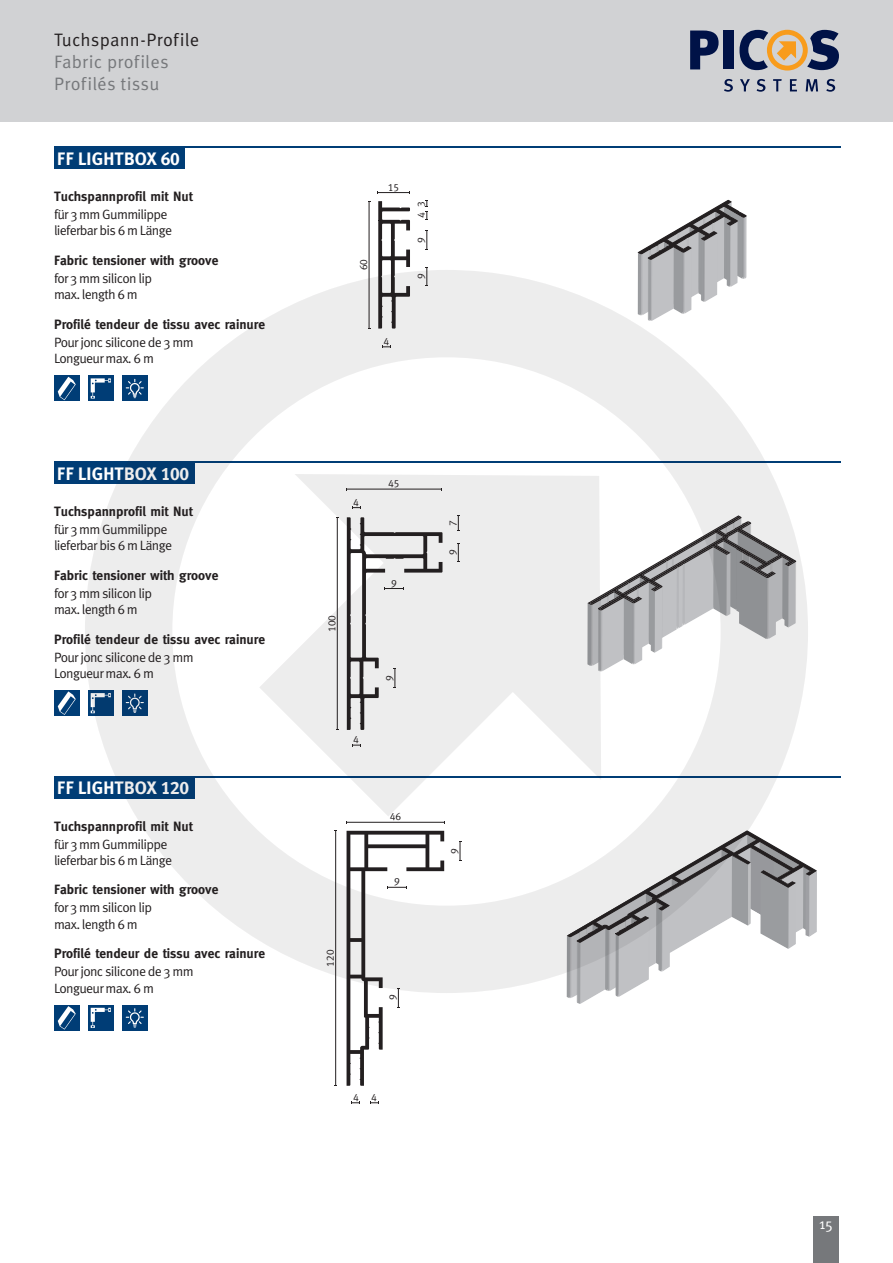
<style>
.page{position:relative;width:893px;height:1263px;background:#fff}
.page>*{position:absolute;margin:0;border:0;box-sizing:border-box;transform-origin:0 0}
.t1{font:18px "Meta Plus Bold Caps";letter-spacing:-.01em;color:#fff}
.t2{font:18px/21.6px "Meta Pro";letter-spacing:.01em;color:#76787b}
.t3{font:18px "Meta Pro";letter-spacing:.01em;color:#231f20}
.t4{font:15px "Meta";color:#fff}
.t5{font:13.5px/16.2px "Meta Pro";letter-spacing:-.05em;color:#231f20}
.t6{font:700 13.5px "Meta";color:#231f20}
.t7{font:10.5px "Meta Caps";color:#231f20}
</style>
<div class="page">
<div style="left:813px;top:1216px;width:26px;height:47px;background:#76787b"></div>
<div style="left:0;top:0;width:893px;height:121px;background:#d1d2d4"></div>
<svg style="left:690px;top:31px;width:29px;height:38px"></svg>
<div style="left:723px;top:31px;width:10px;height:38px;background:#001247"></div>
<svg style="left:724px;top:79px;width:9px;height:13px"></svg>
<svg style="left:740px;top:79px;width:10px;height:12px"></svg>
<svg style="left:757px;top:79px;width:8px;height:13px"></svg>
<svg style="left:773px;top:79px;width:9px;height:12px"></svg>
<svg style="left:790px;top:79px;width:7px;height:12px"></svg>
<svg style="left:806px;top:79px;width:12px;height:12px"></svg>
<svg style="left:826px;top:79px;width:9px;height:13px"></svg>
<svg style="left:739px;top:30px;width:100px;height:41px"></svg>
<hr style="left:54px;top:147px;width:787px;height:1px;background:#003d76">
<div style="left:54px;top:147px;width:130px;height:22px;background:#003d76"></div>
<div style="left:54px;top:376px;width:26px;height:25px;background:#003d76"></div>
<svg style="left:58px;top:377px;width:18px;height:23px"></svg>
<svg style="left:426px;top:231px;width:2px;height:19px"></svg>
<svg style="left:426px;top:200px;width:2px;height:20px"></svg>
<hr style="left:369px;top:201px;width:1px;height:127px;background:#231f20">
<hr style="left:378px;top:192px;width:31px;height:1px;background:#231f20">
<svg style="left:378px;top:201px;width:32px;height:69px"></svg>
<svg style="left:638px;top:200px;width:109px;height:70px"></svg>
<hr style="left:54px;top:461px;width:787px;height:2px;background:#003d76">
<div style="left:54px;top:462px;width:141px;height:22px;background:#003d76"></div>
<div style="left:54px;top:690px;width:26px;height:26px;background:#003d76"></div>
<svg style="left:58px;top:691px;width:18px;height:24px"></svg>
<hr style="left:54px;top:776px;width:787px;height:1px;background:#003d76">
<div style="left:54px;top:777px;width:141px;height:21px;background:#003d76"></div>
<svg style="left:88px;top:1005px;width:26px;height:25px"></svg>
<svg style="left:91px;top:1008px;width:20px;height:20px"></svg>
<div style="left:54px;top:1005px;width:26px;height:25px;background:#003d76"></div>
<svg style="left:58px;top:1006px;width:18px;height:23px"></svg>
<div style="left:122px;top:1005px;width:26px;height:25px;background:#003d76"></div>
<svg style="left:126px;top:1008px;width:18px;height:20px"></svg>
<svg style="left:352px;top:1101px;width:8px;height:3px"></svg>
<svg style="left:370px;top:1101px;width:9px;height:3px"></svg>
<hr style="left:335px;top:831px;width:1px;height:255px;background:#231f20">
<svg style="left:347px;top:993px;width:53px;height:93px"></svg>
<svg style="left:567px;top:865px;width:250px;height:139px"></svg>
<svg style="left:85px;top:270px;width:723px;height:723px"></svg>
<svg style="left:259px;top:474px;width:342px;height:342px;fill:#ededed"></svg>
<h1 class="t3" style="left:54px;top:29px;width:147px">Tuchspann-Profile</h1>
<h1 class="t2" style="left:54px;top:51px;width:116px">Fabric profiles<br>Profilés tissu</h1>
<h1 class="t1" style="left:57px;top:148px;width:124px">FF LIGHTBOX 60</h1>
<p class="t6" style="left:54px;top:189px;width:140px">Tuchspannprofil mit Nut</p>
<p class="t5" style="left:54px;top:207px;width:120px">für 3 mm Gummilippe lieferbar bis 6 m Länge</p>
<p class="t6" style="left:54px;top:253px;width:166px">Fabric tensioner with groove</p>
<p class="t5" style="left:54px;top:271px;width:100px">for 3 mm silicon lip max. length 6 m</p>
<p class="t6" style="left:54px;top:316px;width:213px">Profilé tendeur de tissu avec rainure</p>
<p class="t5" style="left:54px;top:335px;width:141px">Pour jonc silicone de 3 mm<br>Longueur max. 6 m</p>
<h1 class="t1" style="left:57px;top:463px;width:134px">FF LIGHTBOX 100</h1>
<p class="t6" style="left:54px;top:503px;width:140px">Tuchspannprofil mit Nut</p>
<p class="t5" style="left:54px;top:521px;width:120px">für 3 mm Gummilippe lieferbar bis 6 m Länge</p>
<p class="t6" style="left:54px;top:567px;width:166px">Fabric tensioner with groove</p>
<p class="t5" style="left:54px;top:585px;width:100px">for 3 mm silicon lip max. length 6 m</p>
<p class="t6" style="left:54px;top:631px;width:213px">Profilé tendeur de tissu avec rainure</p>
<p class="t5" style="left:54px;top:649px;width:141px">Pour jonc silicone de 3 mm<br>Longueur max. 6 m</p>
<h1 class="t1" style="left:57px;top:778px;width:134px">FF LIGHTBOX 120</h1>
<p class="t6" style="left:54px;top:818px;width:140px">Tuchspannprofil mit Nut</p>
<p class="t5" style="left:54px;top:836px;width:120px">für 3 mm Gummilippe lieferbar bis 6 m Länge</p>
<p class="t6" style="left:54px;top:882px;width:166px">Fabric tensioner with groove</p>
<p class="t5" style="left:54px;top:900px;width:100px">for 3 mm silicon lip max. length 6 m</p>
<p class="t6" style="left:54px;top:946px;width:213px">Profilé tendeur de tissu avec rainure</p>
<p class="t5" style="left:54px;top:964px;width:141px">Pour jonc silicone de 3 mm<br>Longueur max. 6 m</p>
<p class="t7" style="left:357px;top:270px;width:13px;rotate:-90deg">60</p>
<p class="t7" style="left:388px;top:181px;width:13px">15</p>
<p class="t7" style="left:415px;top:206px;width:7px;rotate:-90deg">3</p>
<p class="t7" style="left:415px;top:218px;width:7px;rotate:-90deg">4</p>
<p class="t7" style="left:415px;top:243px;width:7px;rotate:-90deg">9</p>
<p class="t7" style="left:415px;top:279px;width:7px;rotate:-90deg">9</p>
<p class="t7" style="left:383px;top:335px;width:7px">4</p>
<p class="t7" style="left:353px;top:496px;width:7px">4</p>
<p class="t7" style="left:388px;top:477px;width:13px">45</p>
<p class="t7" style="left:326px;top:632px;width:18px;rotate:-90deg">100</p>
<p class="t7" style="left:353px;top:733px;width:7px">4</p>
<p class="t7" style="left:391px;top:577px;width:7px">9</p>
<p class="t7" style="left:383px;top:681px;width:7px;rotate:-90deg">9</p>
<p class="t7" style="left:324px;top:967px;width:18px;rotate:-90deg">120</p>
<p class="t7" style="left:390px;top:811px;width:13px">46</p>
<p class="t7" style="left:394px;top:876px;width:7px">9</p>
<p class="t7" style="left:387px;top:1000px;width:7px;rotate:-90deg">9</p>
<p class="t7" style="left:353px;top:1091px;width:25px">4 4</p>
<p class="t7" style="left:447px;top:526px;width:7px;rotate:-90deg">7</p>
<p class="t7" style="left:447px;top:555px;width:7px;rotate:-90deg">9</p>
<p class="t7" style="left:448px;top:854px;width:7px;rotate:-90deg">9</p>
<p class="t4" style="left:819px;top:1215px;width:16px">15</p>
</div>
